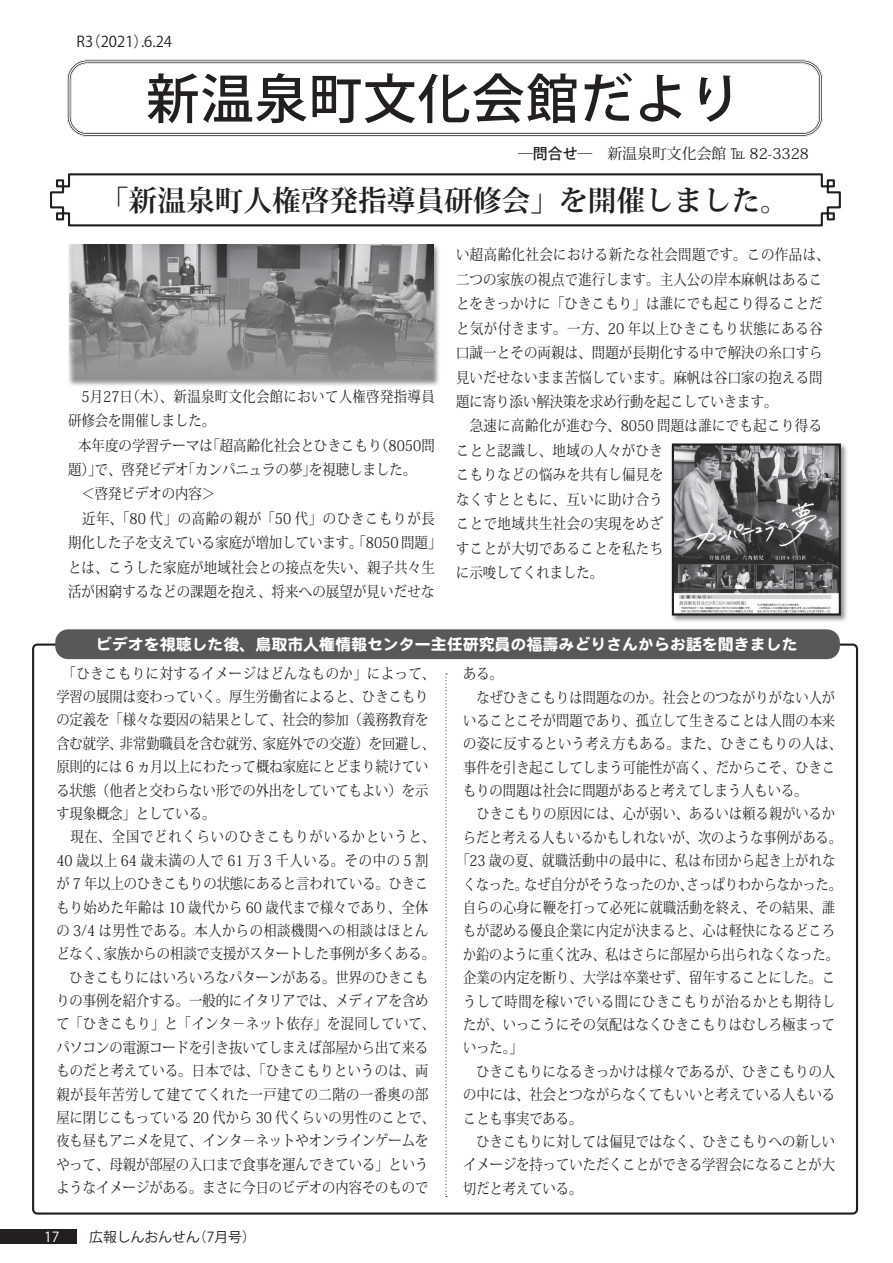
<style>
.page{position:relative;width:893px;height:1263px;background:#fff}
.page>*{position:absolute;margin:0;border:0;box-sizing:border-box;transform-origin:0 0}
.t1{font:500 53.1px "Koz Go Pro";letter-spacing:.02em;color:#231f20}
.t2{font:700 28.65px "Koz Min Pro";color:#231f20}
.t3{font:15.9px "DF Maru Gothic Std W9";color:#fff}
.t4{font:14.85px/23.4px "Koz Min Pro";letter-spacing:.005em;color:#231f20;scale:.89 1}
.t5{font:14.85px/24.5px "Koz Min Pro";letter-spacing:.005em;color:#231f20;scale:.9 1}
.t6{font:14.85px/23.4px "Koz Min Pro";letter-spacing:.03em;color:#231f20;scale:.87 1}
.t7{font:14.85px/24.5px "Koz Min Pro";letter-spacing:.035em;color:#231f20;scale:.9 1}
.t8{font:14.85px "Koz Min Pro";letter-spacing:.005em;color:#231f20;scale:.87 1}
.t9{font:14.85px/24.5px "Koz Min Pro";letter-spacing:.025em;color:#231f20;scale:.9 1}
.t10{font:14.85px "Koz Min Pro";letter-spacing:.035em;color:#231f20;scale:.87 1}
.t11{font:14.85px "Koz Min Pro";letter-spacing:.045em;color:#231f20;scale:.89 1}
.t12{font:14.85px "Koz Min Pro";letter-spacing:.055em;color:#231f20;scale:.89 1}
.t13{font:14.85px "Koz Min Pro";letter-spacing:.03em;color:#231f20;scale:.89 1}
.t14{font:14.85px "Koz Min Pro";letter-spacing:.04em;color:#231f20;scale:.89 1}
.t15{font:14.85px "Koz Min Pro";letter-spacing:.065em;color:#231f20;scale:.89 1}
.t16{font:14.85px "Koz Min Pro";letter-spacing:.005em;color:#231f20}
.t17{font:14.85px "Koz Go Pro";color:#231f20}
.t18{font:13.8px "Koz Go Pro";color:#231f20}
.t19{font:13.8px "Koz Go Pro";color:#fff}
.s1{font-family:"Koz Go Pro";font-weight:500}
.s2{font-size:14.7px}
</style>
<div class="page">
<div style="left:67px;top:60px;width:756px;height:77px;border:1px solid #fff;border-radius:20px"></div>
<div style="left:68px;top:61px;width:753px;height:74px;border:1px solid #fff;border-radius:18px"></div>
<div style="left:71px;top:63px;width:748px;height:70px;border:1px solid #fff;border-radius:16px"></div>
<div style="left:0;top:1229px;width:77px;height:15px;background:#231f20"></div>
<svg style="left:445px;top:673px;width:2px;height:524px"></svg>
<svg style="left:50px;top:173px;width:791px;height:54px"></svg>
<div style="left:55px;top:629px;width:785px;height:30px;background:#57585a;border-radius:13px"></div>
<div style="left:670px;top:442px;width:178px;height:181px;background:#231f20;opacity:.5"></div>
<img style="left:675px;top:446px;width:163px;height:166px">
<div style="left:672px;top:443px;width:169px;height:172px;border:2px solid #231f20"></div>
<div style="left:67px;top:243px;width:374px;height:145px;background:#231f20;opacity:.5"></div>
<img style="left:69px;top:245px;width:364px;height:135px">
<p class="t17" style="left:77px;top:32px;width:73px">)3R 2021(</p>
<p class="t17" style="left:141px;top:32px;width:33px">.6.24</p>
<p class="t1" style="left:146px;top:65px;width:597px">新温泉町文化会館だより</p>
<p class="t16" style="left:518px;top:143px;width:292px"><span class="s1">―問合せ―</span>　新温泉町文化会館 TEL 82-3328</p>
<p class="t2" style="left:100px;top:180px;width:690px">「新温泉町人権啓発指導員研修会」を開催しました。</p>
<p class="t9" style="left:68px;top:383px;width:409px">　 月5 27 （日木）、新温泉町文化会館において人権啓発指導員研修会を開催しました。</p>
<p class="t5" style="left:375px;top:432px;width:68px">（8050問</p>
<p class="t5" style="left:78px;top:432px;width:151px">本年度の学習テーマは</p>
<p class="t5" style="left:206px;top:432px;width:196px">「超高齢化社会とひきこもり</p>
<p class="t5" style="left:95px;top:457px;width:106px">で、啓発ビデオ</p>
<p class="t5" style="left:68px;top:457px;width:39px">題）」</p>
<p class="t5" style="left:81px;top:481px;width:150px">＜啓発ビデオの内容&lt;</p>
<p class="t5" style="left:68px;top:506px;width:416px">　近年、「80 代」の高齢の親が「50 代」のひきこもりが長期化した子を支えている家庭が増加しています。「8050 問題「とは、こうした家庭が地域社会との接点を失い、親子共々生活が困窮するなどの課題を抱え、将来への展望が見いだ<span class="s2">せな</span></p>
<p class="t5" style="left:309px;top:457px;width:121px">を視聴しました。</p>
<p class="t5" style="left:182px;top:457px;width:150px">「カンパニュラの夢」</p>
<p class="t5" style="left:456px;top:242px;width:416px">い超高齢化社会における新たな社会問題です。この作品は、二つの家族の視点で進行します。主人公の岸本麻帆はあることをきっかけに「ひきこもり」は誰にでも起こり得ることだと気が付きます。一方、20 年以上ひきこもり状態にある谷口誠一とその両親は、問題が長期化する中で解決の糸口すら見いだせないまま苦悩しています。麻帆は谷口家の抱える問題に寄り添い解決策を求め行動を起こしていきます。</p>
<p class="t7" style="left:456px;top:413px;width:408px">　急速に高齢化が進む今、8050 問題は誰にでも起こり得ることと認識し、地域の人々がひき<br>こもりなどの悩みを共有し偏見を<br>なくすとともに、互いに助け合う<br>ことで地域共生社会の実現をめざ<br>すことが大切であることを私たち<br>に示唆してくれました。</p>
<p class="t3" style="left:96px;top:636px;width:703px">ビデオを視聴した後、鳥取市人権情報センター主任研究員の福壽みどりさんからお話を聞きました</p>
<p class="t11" style="left:56px;top:663px;width:427px">　「ひきこもりに対するイメージはどんなものか」によって、</p>
<p class="t4" style="left:56px;top:684px;width:420px">学習の展開は変わっていく。厚生労働省によると、ひきこもり</p>
<p class="t4" style="left:56px;top:708px;width:420px">の定義を「様々な要因の結果として、社会的参加（義務教育を</p>
<p class="t4" style="left:263px;top:731px;width:195px">家庭外での交遊）を回避し、</p>
<p class="t4" style="left:120px;top:731px;width:165px">非常勤職員を含む就労、</p>
<p class="t4" style="left:56px;top:731px;width:420px">含む就学、<br>原則的には 6 ヵ月以上にわたって概ね家庭にとどまり続けている状態（他者と交わらない形での外出をしていてもよい）を示す現象概念」としている。</p>
<p class="t15" style="left:56px;top:826px;width:427px">　現在、全国でどれくらいのひきこもりがいるかというと、</p>
<p class="t12" style="left:56px;top:850px;width:420px">40 歳以上 64 歳未満の人で 61 万 3 千人いる。その中の 5 割</p>
<p class="t4" style="left:56px;top:871px;width:420px">が 7 年以上のひきこもりの状態にあると言われている。ひきこ</p>
<p class="t13" style="left:56px;top:896px;width:419px">もり始めた年齢は 10 歳代から 60 歳代まで様々であり、全体</p>
<p class="t14" style="left:56px;top:920px;width:419px">の 3/4 は男性である。本人からの相談機関への相談はほとん</p>
<p class="t4" style="left:104px;top:941px;width:374px">家族からの相談で支援がスタートした事例が多くある。</p>
<p class="t4" style="left:56px;top:941px;width:61px">どなく、</p>
<p class="t4" style="left:56px;top:965px;width:427px">　ひきこもりにはいろいろなパターンがある。世界のひきこもりの事例を紹介する。一般的にイタリアでは、メディアを含めて「ひきこもり」と「インタ－ネット依存」を混同していて、パソコンの電源コードを引き抜いてしまえば部屋から出て来るものだと考えている。日本では、「ひきこもりというのは、両親が長年苦労して建ててくれた一戸建ての二階の一番奥の部屋に閉じこもっている 20 代から 30 代くらいの男性のことで、夜も昼もアニメを見て、インタ－ネットやオンラインゲームをやって、母親が部屋の入口まで食事を運んできている」というようなイメージがある。まさに今日のビデオの内容そのもので</p>
<p class="t19" style="left:44px;top:1228px;width:17px">17</p>
<p class="t18" style="left:193px;top:1228px;width:64px">（7月号(</p>
<p class="t18" style="left:89px;top:1228px;width:112px">広報しんおんせん</p>
<p class="t4" style="left:463px;top:661px;width:46px">ある。</p>
<p class="t4" style="left:463px;top:685px;width:427px">　なぜひきこもりは問題なのか。社会とのつながりがない人がいることこそが問題であり、孤立して生きることは人間の本来の姿に反するという考え方もある。また、ひきこもりの人は、事件を引き起こしてしまう可能性が高く、だからこそ、ひきこもりの問題は社会に問題があると考えてしまう人もいる。</p>
<p class="t6" style="left:477px;top:802px;width:413px">ひきこもりの原因には、心が弱い、あるいは頼る親がいるか</p>
<p class="t8" style="left:463px;top:827px;width:437px">らだと考える人もいるかもしれないが、次のような事例がある。</p>
<p class="t10" style="left:457px;top:850px;width:437px">「23 歳の夏、就職活動中の最中に、私は布団から起き上がれな</p>
<p class="t8" style="left:524px;top:874px;width:366px">なぜ自分がそうなったのかさっぱりわからなかった。</p>
<p class="t8" style="left:680px;top:874px;width:16px">、</p>
<p class="t6" style="left:463px;top:872px;width:433px">くなった。<br>自らの心身に鞭を打って必死に就職活動を終え、その結果、誰もが認める優良企業に内定が決まると、心は軽快になるどころか鉛のように重く沈み、私はさらに部屋から出られなくなった。</p>
<p class="t4" style="left:463px;top:965px;width:420px;text-align:justify">企業の内定を断り、大学は卒業せず、留年することにした。こうして時間を稼いでいる間にひきこもりが治るかとも期待したが、いっこうにその気配はなくひきこもりはむしろ極まっていった「。</p>
<p class="t4" style="left:463px;top:1059px;width:420px;text-align:justify">　ひきこもりになるきっかけは様々であるが、ひきこもりの人の中には、社会とつながらなくてもいいと考えている人もいることも事実である。</p>
<p class="t4" style="left:463px;top:1129px;width:420px;text-align:justify">　ひきこもりに対しては偏見ではなく、ひきこもりへの新しいイメージを持っていただくことができる学習会になることが大切だと考えている。</p>
</div>
